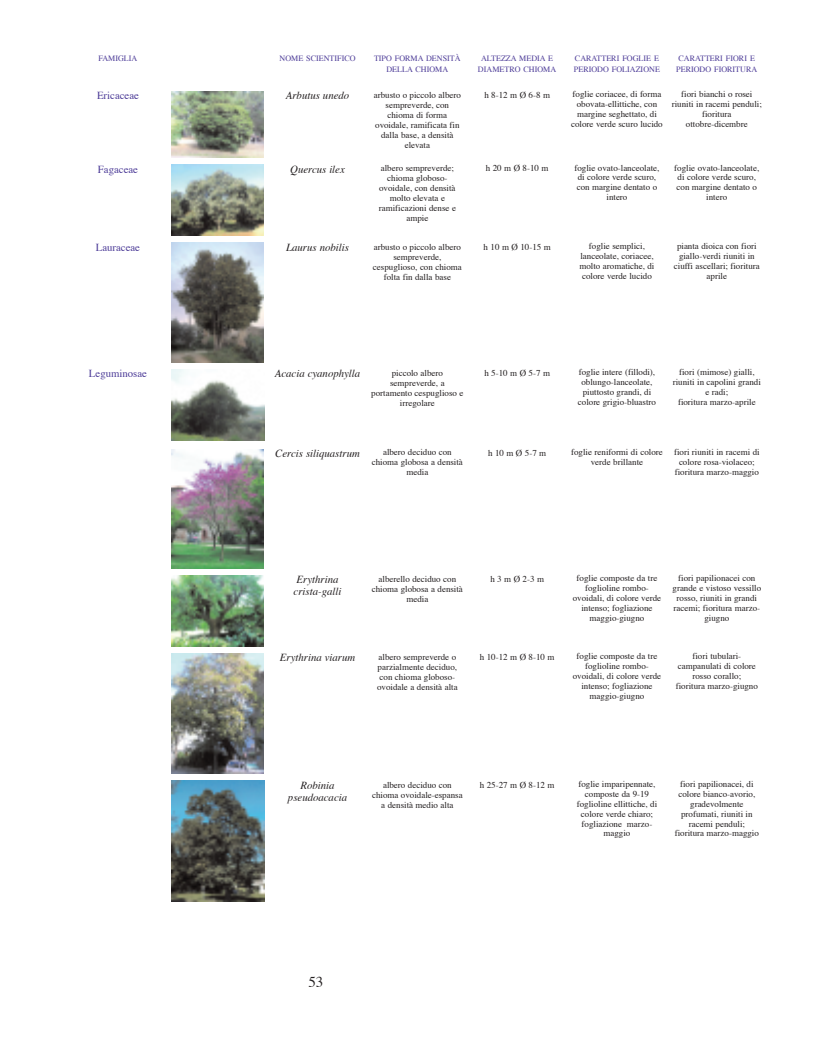
<style>
.page{position:relative;width:815px;height:1046px;background:#fff}
.page>*{position:absolute;margin:0;border:0;box-sizing:border-box;transform-origin:0 0}
.t1{font:15px "Times";color:#231f20}
.t2{font:italic 10.75px/11.6px "Times";color:#231f20}
.t3{font:10.75px "Times";color:#4d3c98}
.t4{font:9px/9.9px "Times";color:#231f20;text-align:center}
.t5{font:8.12px/11.6px "Times";color:#4d3c98;text-align:center}
</style>
<div class="page">
<img style="left:172px;top:91px;width:92px;height:66px">
<img style="left:172px;top:164px;width:92px;height:71px">
<img style="left:172px;top:243px;width:92px;height:119px">
<img style="left:172px;top:369px;width:92px;height:71px">
<img style="left:172px;top:450px;width:92px;height:118px">
<img style="left:172px;top:575px;width:92px;height:71px">
<img style="left:172px;top:653px;width:92px;height:120px">
<img style="left:172px;top:780px;width:92px;height:121px">
<p class="t5" style="left:99px;top:53px;width:40px">Famiglia</p>
<p class="t5" style="left:280px;top:53px;width:78px">nome scientiFico</p>
<p class="t5" style="left:374px;top:53px;width:88px">tipo Forma densità della chioma</p>
<p class="t5" style="left:478px;top:53px;width:80px">altezza media e diametro chioma</p>
<p class="t5" style="left:574px;top:53px;width:87px;text-align:left">caratteri Foglie e periodo Foliazione</p>
<p class="t5" style="left:676px;top:53px;width:83px;text-align:left">caratteri Fiori e periodo Fioritura</p>
<p class="t3" style="left:97px;top:91px;width:43px">ericaceae</p>
<p class="t2" style="left:286px;top:91px;width:65px">Arbutus unedo</p>
<p class="t4" style="left:374px;top:91px;width:89px">arbusto o piccolo albero sempreverde, con chioma di forma ovoidale, ramificata fin dalla base, a densità elevata</p>
<p class="t4" style="left:571px;top:90px;width:93px">foglie coriacee, di forma obovata-ellittiche, con margine seghettato, di colore verde scuro lucido</p>
<p class="t4" style="left:672px;top:90px;width:92px">fiori bianchi o rosei riuniti in racemi penduli; fioritura ottobre-dicembre</p>
<p class="t4" style="left:484px;top:91px;width:67px">h 8-12 m Ø 6-8 m</p>
<p class="t3" style="left:98px;top:164px;width:42px">Fagaceae</p>
<p class="t2" style="left:290px;top:164px;width:56px">Quercus ilex</p>
<p class="t4" style="left:379px;top:164px;width:79px">albero sempreverde; chioma globoso&shy;ovoidale, con densità molto elevata e ramificazioni dense e ampie</p>
<p class="t4" style="left:574px;top:163px;width:86px">foglie ovato-lanceolate, di colore verde scuro, con margine dentato o intero</p>
<p class="t4" style="left:674px;top:163px;width:86px">foglie ovato-lanceolate, di colore verde scuro, con margine dentato o intero</p>
<p class="t4" style="left:486px;top:164px;width:64px">h20mØ8-10m</p>
<p class="t3" style="left:96px;top:243px;width:46px">lauraceae</p>
<p class="t2" style="left:286px;top:243px;width:64px">Laurus nobilis</p>
<p class="t4" style="left:373px;top:243px;width:90px">arbusto o piccolo albero sempreverde, cespuglioso, con chioma folta fin dalla base</p>
<p class="t4" style="left:579px;top:242px;width:76px">foglie semplici, lanceolate, coriacee, molto aromatiche, di colore verde lucido</p>
<p class="t4" style="left:674px;top:242px;width:87px">pianta dioica con fiori giallo-verdi riuniti in ciuffi ascellari; fioritura aprile</p>
<p class="t4" style="left:484px;top:243px;width:69px">h 10 m Ø 10-15 m</p>
<p class="t3" style="left:89px;top:369px;width:60px">leguminosae</p>
<p class="t2" style="left:275px;top:369px;width:87px">Acacia cyanophylla</p>
<p class="t4" style="left:371px;top:369px;width:94px">piccolo albero sempreverde, a portamento cespuglioso e irregolare</p>
<p class="t4" style="left:578px;top:368px;width:80px">foglie intere (fillodi), oblungo-lanceolate, piuttosto grandi, di colore grigio-bluastro</p>
<p class="t4" style="left:673px;top:368px;width:90px">fiori (mimose) gialli, riuniti in capolini grandi e radi;<br>fioritura marzo-aprile</p>
<p class="t4" style="left:484px;top:369px;width:67px">h 5-10 m Ø 5-7 m</p>
<p class="t2" style="left:275px;top:448px;width:86px">Cercis siliquastrum</p>
<p class="t4" style="left:372px;top:448px;width:93px">albero deciduo con chioma globosa a densità media</p>
<p class="t4" style="left:571px;top:448px;width:93px">foglie reniformi di colore verde brillante</p>
<p class="t4" style="left:674px;top:448px;width:87px">fiori riuniti in racemi di colore rosa-violaceo; fioritura marzo-maggio</p>
<p class="t4" style="left:488px;top:449px;width:60px">h10mØ5-7m</p>
<p class="t2" style="left:294px;top:574px;width:49px">Erythrina crista-galli</p>
<p class="t4" style="left:372px;top:575px;width:93px">alberello deciduo con chioma globosa a densità media</p>
<p class="t4" style="left:573px;top:574px;width:90px">foglie composte da tre foglioline rombo&shy;ovoidali, di colore verde intenso; fogliazione maggio-giugno</p>
<p class="t4" style="left:673px;top:574px;width:90px">fiori papilionacei con grande e vistoso vessillo rosso, riuniti in grandi racemi; fioritura marzo&shy;giugno</p>
<p class="t4" style="left:490px;top:575px;width:55px">h3mØ2-3m</p>
<p class="t2" style="left:280px;top:652px;width:77px">Erythrina viarum</p>
<p class="t4" style="left:377px;top:652px;width:82px;text-align:left">albero sempreverde o parzialmente deciduo, con chioma globoso&shy;ovoidale a densità alta</p>
<p class="t4" style="left:573px;top:652px;width:90px">foglie composte da tre foglioline rombo&shy;ovoidali, di colore verde intenso; fogliazione maggio-giugno</p>
<p class="t4" style="left:676px;top:652px;width:84px">fiori tubulari&shy;campanulati di colore rosso corallo;<br>fioritura marzo-giugno</p>
<p class="t4" style="left:480px;top:652px;width:76px">h 10-12 m Ø 8-10 m</p>
<p class="t2" style="left:288px;top:780px;width:61px;text-align:center">Robinia pseudoacacia</p>
<p class="t4" style="left:372px;top:780px;width:92px">albero deciduo con chioma ovoidale-espansa a densità medio alta</p>
<p class="t4" style="left:577px;top:779px;width:82px">foglie imparipennate, composte da 9-19 foglioline ellittiche, di colore verde chiaro; fogliazione marzo&shy;maggio</p>
<p class="t4" style="left:675px;top:779px;width:86px">fiori papilionacei, di colore bianco-avorio, gradevolmente profumati, riuniti in racemi penduli; fioritura marzo-maggio</p>
<p class="t4" style="left:480px;top:780px;width:76px">h 25-27 m Ø 8-12 m</p>
<h1 class="t1" style="left:308px;top:975px;width:16px">53</h1>
</div>
